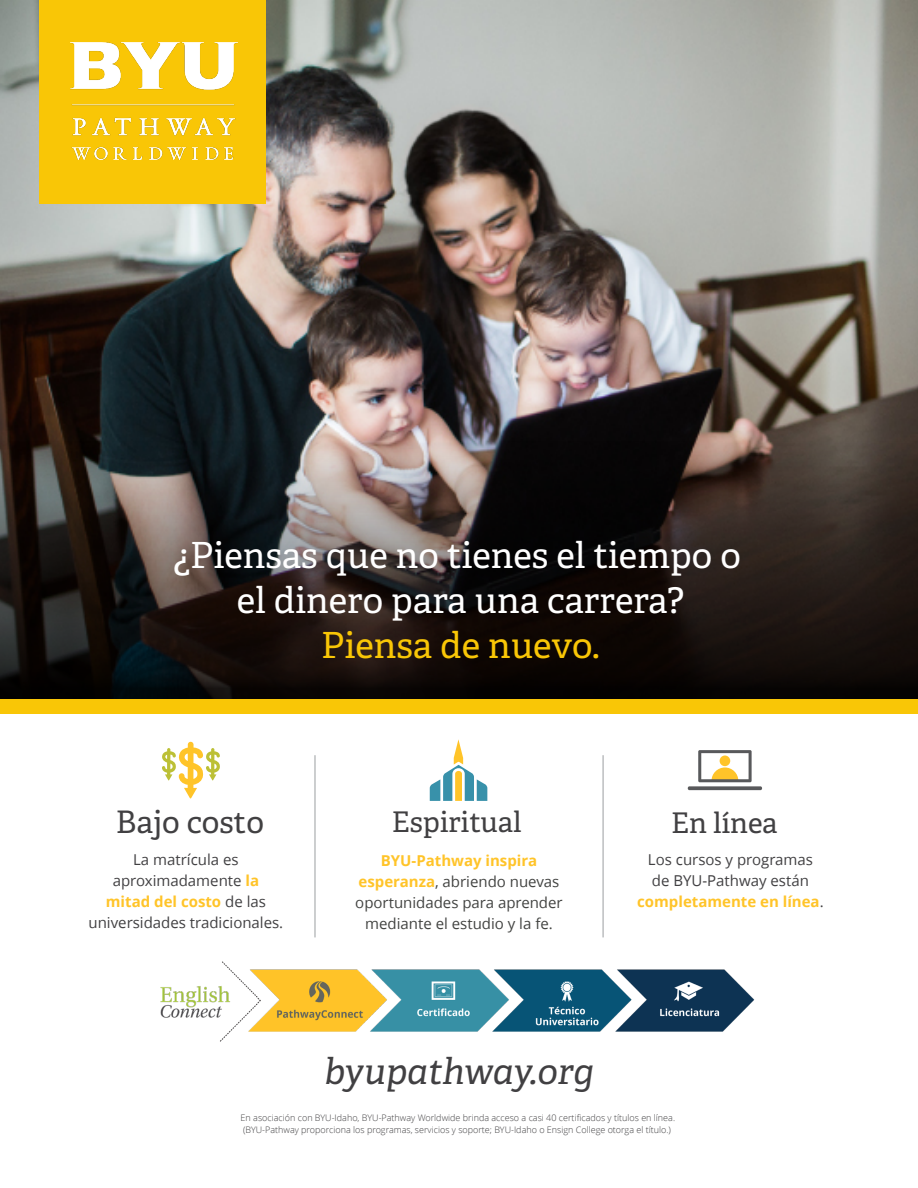
<style>
.page{position:relative;width:918px;height:1188px;background:#fff}
.page>*{position:absolute;margin:0;border:0;box-sizing:border-box;transform-origin:0 0}
.t1{font:36px/45px "Helam Slablds Lat";color:#fff;text-align:center}
.t2{font:36px "Helam Slablds Lat";color:#f9c606}
.t3{font:italic 36px "Helam Slablds Lat";color:#414042}
.t4{font:31.05px "Helam Slablds Lat";color:#414042}
.t5{font:28.5px "Helam Slablds Lat";color:#414042}
.t6{font:15px/21px "Zoramlds Lat";color:#414042;text-align:center}
.t7{font:15px/21px "Zoramlds Lat";color:#424341;text-align:center}
.t8{font:300 9px/12px "Zoramlds Lat";color:#414042}
.s1{font-weight:700;color:#ffc429}
</style>
<div class="page">
<img style="left:0;top:0;width:918px;height:429px">
<div style="left:40px;top:0;width:226px;height:203px;background:#f9c606"></div>
<img style="left:71px;top:43px;width:166px;height:116px">
<div style="left:0;top:699px;width:918px;height:14px;background:#f9c606"></div>
<img style="left:160px;top:961px;width:595px;height:81px">
<svg style="left:162px;top:742px;width:58px;height:57px"></svg>
<svg style="left:430px;top:739px;width:57px;height:62px"></svg>
<svg style="left:698px;top:750px;width:54px;height:32px"></svg>
<svg style="left:688px;top:786px;width:74px;height:4px"></svg>
<hr style="left:314px;top:755px;width:2px;height:182px;background:#bcbec0">
<hr style="left:602px;top:755px;width:2px;height:182px;background:#bcbec0">
<svg style="left:0;top:429px;width:918px;height:270px;background:#2c2523"></svg>
<h1 class="t1" style="left:173px;top:532px;width:569px">¿Piensas que no tienes el tiempo o el dinero para una carrera?</h1>
<h1 class="t2" style="left:321px;top:617px;width:280px">Piensa de nuevo.</h1>
<h2 class="t4" style="left:116px;top:797px;width:150px">Bajo costo</h2>
<h3 class="t6" style="left:89px;top:849px;width:196px">La matrícula es aproximadamente <span class="s1">la<br>mitad del costo</span> de las universidades tradicionales.</h3>
<h3 class="t5" style="left:392px;top:800px;width:131px">Espiritual</h3>
<h3 class="t7" style="left:355px;top:850px;width:209px"><span class="s1">BYU-Pathway inspira esperanza</span>, abriendo nuevas oportunidades para aprender mediante el estudio y la fe.</h3>
<h3 class="t5" style="left:671px;top:800px;width:108px">En línea</h3>
<h3 class="t6" style="left:637px;top:849px;width:188px">Los cursos y programas<br>de BYU-Pathway están <span class="s1">completamente en línea</span>.</h3>
<h1 class="t3" style="left:324px;top:1043px;width:271px">byupathway.org</h1>
<p class="t8" style="left:241px;top:1112px;width:436px">En asociación con BYU-Idaho, BYU-Pathway Worldwide brinda acceso a casi 40 certificados y títulos en línea. (BYU-Pathway proporciona los programas, servicios y soporte; BYU-Idaho o Ensign College otorga el título.)</p>
</div>
